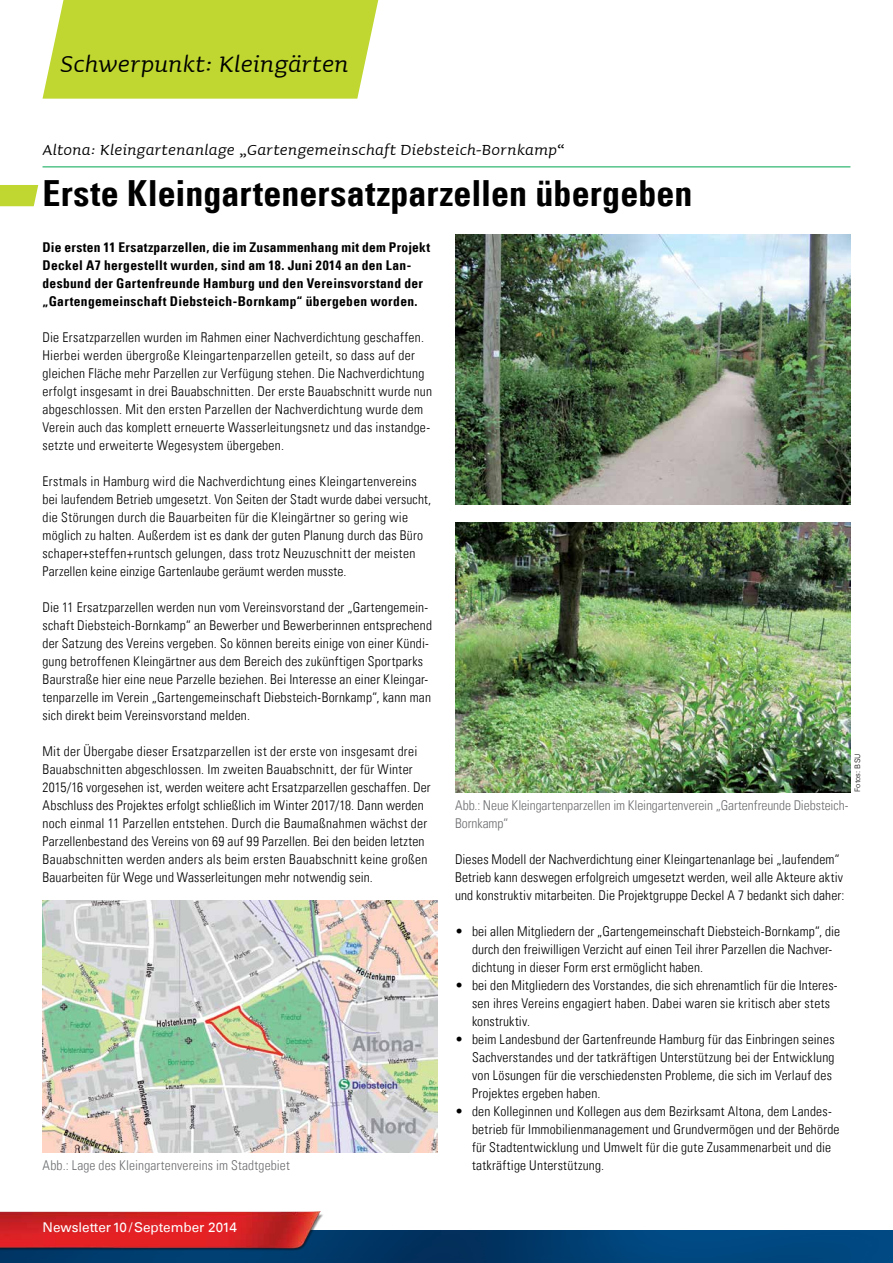
<style>
.page{position:relative;width:893px;height:1263px;background:#fff}
.page>*{position:absolute;margin:0;border:0;box-sizing:border-box;transform-origin:0 0}
.t1{font:36px "Univers Com 67 Bold Cond";color:#000}
.t2{font:italic 30px "Sauna";letter-spacing:.01em;color:#000}
.t3{font:italic 19.5px "Sauna";letter-spacing:.015em;color:#000}
.t4{font:13.5px/18px "Univers Com 47 Light Cond";letter-spacing:.015em;color:#000}
.t5{font:13.5px/18px "Univers Com 67 Bold Cond";letter-spacing:.025em;color:#000}
.t6{font:13.5px/18px "Univers Com 47 Light Cond";color:#6d6e71}
.t7{font:13.5px "Univers LT";color:#fff}
.t8{font:300 7.5px "Univers Com 45";letter-spacing:.025em;color:#000}
</style>
<div class="page">
<img style="left:0;top:1230px;width:893px;height:33px">
<img style="left:0;top:1211px;width:341px;height:43px">
<svg style="left:43px;top:0;width:336px;height:99px;background:#c3d93d"></svg>
<img style="left:455px;top:522px;width:395px;height:270px">
<img style="left:455px;top:234px;width:395px;height:270px">
<img style="left:43px;top:900px;width:395px;height:252px">
<hr style="left:43px;top:166px;width:807px;height:1px;background:#00a651">
<svg style="left:0;top:185px;width:38px;height:21px"></svg>
<h2 class="t2" style="left:60px;top:45px;width:290px">Schwerpunkt: Kleingärten</h2>
<h3 class="t3" style="left:43px;top:138px;width:524px">Altona: Kleingartenanlage „Gartengemeinschaft Diebsteich-Bornkamp“</h3>
<h1 class="t1" style="left:43px;top:171px;width:651px">Erste Kleingartenersatzparzellen übergeben</h1>
<p class="t5" style="left:43px;top:238px;width:389px">Die ersten 11 Ersatzparzellen, die im Zusammenhang mit dem Projekt Deckel A7 hergestellt wurden, sind am 18. Juni 2014 an den Lan&shy;desbund der Gartenfreunde Hamburg und den Vereinsvorstand der „Gartengemeinschaft Diebsteich-Bornkamp“ übergeben worden.</p>
<p class="t4" style="left:43px;top:328px;width:391px">Die Ersatzparzellen wurden im Rahmen einer Nachverdichtung geschaffen.<br>Hierbei werden übergroße Kleingartenparzellen geteilt, so dass auf der gleichen Fläche mehr Parzellen zur Verfügung stehen. Die Nachverdichtung erfolgt insgesamt in drei Bauabschnitten. Der erste Bauabschnitt wurde nun abgeschlossen. Mit den ersten Parzellen der Nachverdichtung wurde dem Verein auch das komplett erneuerte Wasserleitungsnetz und das instandge&shy;setzte und erweiterte Wegesystem übergeben.</p>
<p class="t4" style="left:43px;top:472px;width:390px">Erstmals in Hamburg wird die Nachverdichtung eines Kleingartenvereins bei laufendem Betrieb umgesetzt. Von Seiten der Stadt wurde dabei versucht, die Störungen durch die Bauarbeiten für die Kleingärtner so gering wie möglich zu halten. Außerdem ist es dank der guten Planung durch das Büro schaper+steffen+runtsch gelungen, dass trotz Neuzuschnitt der meisten Parzellen keine einzige Gartenlaube geräumt werden musste.</p>
<p class="t4" style="left:43px;top:598px;width:391px">Die 11 Ersatzparzellen werden nun vom Vereinsvorstand der „Gartengemein&shy;schaft Diebsteich-Bornkamp“ an Bewerber und Bewerberinnen entsprechend der Satzung des Vereins vergeben. So können bereits einige von einer Kündi&shy;gung betroffenen Kleingärtner aus dem Bereich des zukünftigen Sportparks Baurstraße hier eine neue Parzelle beziehen. Bei Interesse an einer Kleingar&shy;tenparzelle im Verein „Gartengemeinschaft Diebsteich-Bornkamp“, kann man sich direkt beim Vereinsvorstand melden.</p>
<p class="t4" style="left:43px;top:742px;width:389px">Mit der Übergabe dieser Ersatzparzellen ist der erste von insgesamt drei Bauabschnitten abgeschlossen. Im zweiten Bauabschnitt, der für Winter 2015/16 vorgesehen ist, werden weitere acht Ersatzparzellen geschaffen. Der Abschluss des Projektes erfolgt schließlich im Winter 2017/18. Dann werden noch einmal 11 Parzellen entstehen. Durch die Baumaßnahmen wächst der Parzellenbestand des Vereins von 69 auf 99 Parzellen. Bei den beiden letzten Bauabschnitten werden anders als beim ersten Bauabschnitt keine großen Bauarbeiten für Wege und Wasserleitungen mehr notwendig sein.</p>
<p class="t6" style="left:43px;top:1156px;width:249px">Abb.: Lage des Kleingartenvereins im Stadtgebiet</p>
<p class="t7" style="left:43px;top:1219px;width:196px">Newsletter10/September 2014</p>
<p class="t8" style="left:853px;top:792px;width:40px;rotate:-90deg">Fotos: BSU</p>
<p class="t6" style="left:455px;top:796px;width:395px">Abb.: Neue Kleingartenparzellen im Kleingartenverein „Gartenfreunde Diebsteich-<br>Bornkamp“</p>
<p class="t4" style="left:455px;top:850px;width:391px">Dieses Modell der Nachverdichtung einer Kleingartenanlage bei „laufendem“<br>Betrieb kann deswegen erfolgreich umgesetzt werden, weil alle Akteure aktiv und konstruktiv mitarbeiten. Die Projektgruppe Deckel A 7 bedankt sich daher:</p>
<p class="t4" style="left:472px;top:922px;width:370px;text-indent:-17px">• bei allen Mitgliedern der „Gartengemeinschaft Diebsteich-Bornkamp“, die durch den freiwilligen Verzicht auf einen Teil ihrer Parzellen die Nachver&shy;dichtung in dieser Form erst ermöglicht haben.</p>
<p class="t4" style="left:472px;top:976px;width:366px;text-indent:-17px">• bei den Mitgliedern des Vorstandes, die sich ehrenamtlich für die Interes&shy;sen ihres Vereins engagiert haben. Dabei waren sie kritisch aber stets konstruktiv.</p>
<p class="t4" style="left:472px;top:1030px;width:364px;text-indent:-17px">• beim Landesbund der Gartenfreunde Hamburg für das Einbringen seines Sachverstandes und der tatkräftigen Unterstützung bei der Entwicklung von Lösungen für die verschiedensten Probleme, die sich im Verlauf des Projektes ergeben haben.</p>
<p class="t4" style="left:472px;top:1102px;width:369px;text-indent:-17px">• den Kolleginnen und Kollegen aus dem Bezirksamt Altona, dem Landes&shy;betrieb für Immobilienmanagement und Grundvermögen und der Behörde für Stadtentwicklung und Umwelt für die gute Zusammenarbeit und die tatkräftige Unterstützung.</p>
</div>
